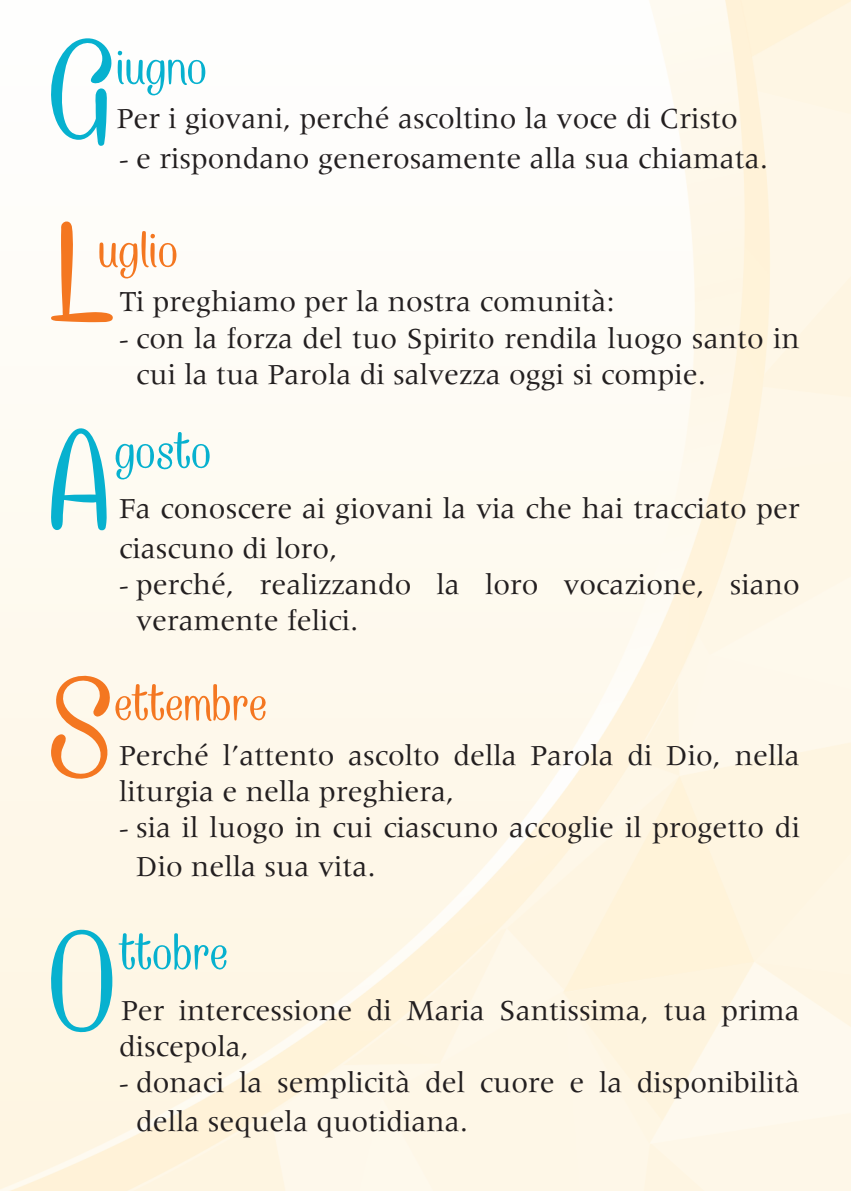
<style>
.page{position:relative;width:851px;height:1191px;background:#fff}
.page>*{position:absolute;margin:0;border:0;box-sizing:border-box;transform-origin:0 0}
.t1{font:160.8px "Caneletter Sans Personal Use";color:#07b1cf}
.t2{font:160.8px "Caneletter Sans Personal Use";color:#f47721}
.t3{font:54px "Caneletter Sans Personal Use";color:#07b1cf}
.t4{font:54px "Caneletter Sans Personal Use";color:#f47721}
.t5{font:30px/36px "Meridien LT Std";color:#231f20}
.s1{font-family:"Adobe Garamond Pro"}
</style>
<div class="page">
<h1 class="t1" style="left:51px;top:8px;width:67px">G</h1>
<h2 class="t3" style="left:117px;top:41px;width:93px">iugno</h2>
<p class="t5" style="left:117px;top:101px;width:622px">Per i giovani, perché ascoltino la voce di Cristo</p>
<p class="t5" style="left:119px;top:140px;width:650px"><span class="s1">-</span> e rispondano generosamente alla sua chiamata.</p>
<h1 class="t2" style="left:51px;top:191px;width:66px">L</h1>
<h2 class="t4" style="left:99px;top:224px;width:82px">uglio</h2>
<p class="t5" style="left:120px;top:284px;width:496px">Ti preghiamo per la nostra comunità:</p>
<p class="t5" style="left:136px;top:320px;width:665px;text-indent:-17px"><span class="s1">-</span> con la forza del tuo Spirito rendila luogo santo in cui la tua Parola di salvezza oggi si compie.</p>
<h1 class="t1" style="left:51px;top:398px;width:66px">A</h1>
<h2 class="t3" style="left:115px;top:425px;width:99px">gosto</h2>
<p class="t5" style="left:119px;top:489px;width:682px;line-height:39px">Fa conoscere ai giovani la via che hai tracciato per ciascuno di loro,</p>
<p class="t5" style="left:136px;top:566px;width:665px;text-indent:-17px"><span class="s1">-</span> perché, realizzando la loro vocazione, siano veramente felici.</p>
<h1 class="t2" style="left:51px;top:647px;width:66px">S</h1>
<h2 class="t4" style="left:115px;top:676px;width:155px">ettembre</h2>
<p class="t5" style="left:119px;top:736px;width:682px">Perché l’attento ascolto della Parola di Dio, nella liturgia e nella preghiera,</p>
<p class="t5" style="left:136px;top:807px;width:665px;line-height:39.6px;text-indent:-17px"><span class="s1">-</span> sia il luogo in cui ciascuno accoglie il progetto di<br>Dio nella sua vita.</p>
<h1 class="t1" style="left:51px;top:899px;width:72px">O</h1>
<h2 class="t3" style="left:121px;top:926px;width:110px">ttobre</h2>
<p class="t5" style="left:119px;top:992px;width:682px">Per intercessione di Maria Santissima, tua prima discepola,</p>
<p class="t5" style="left:136px;top:1062px;width:665px;line-height:39.6px;text-indent:-17px"><span class="s1">-</span> donaci la semplicità del cuore e la disponibilità della sequela quotidiana.</p>
</div>
